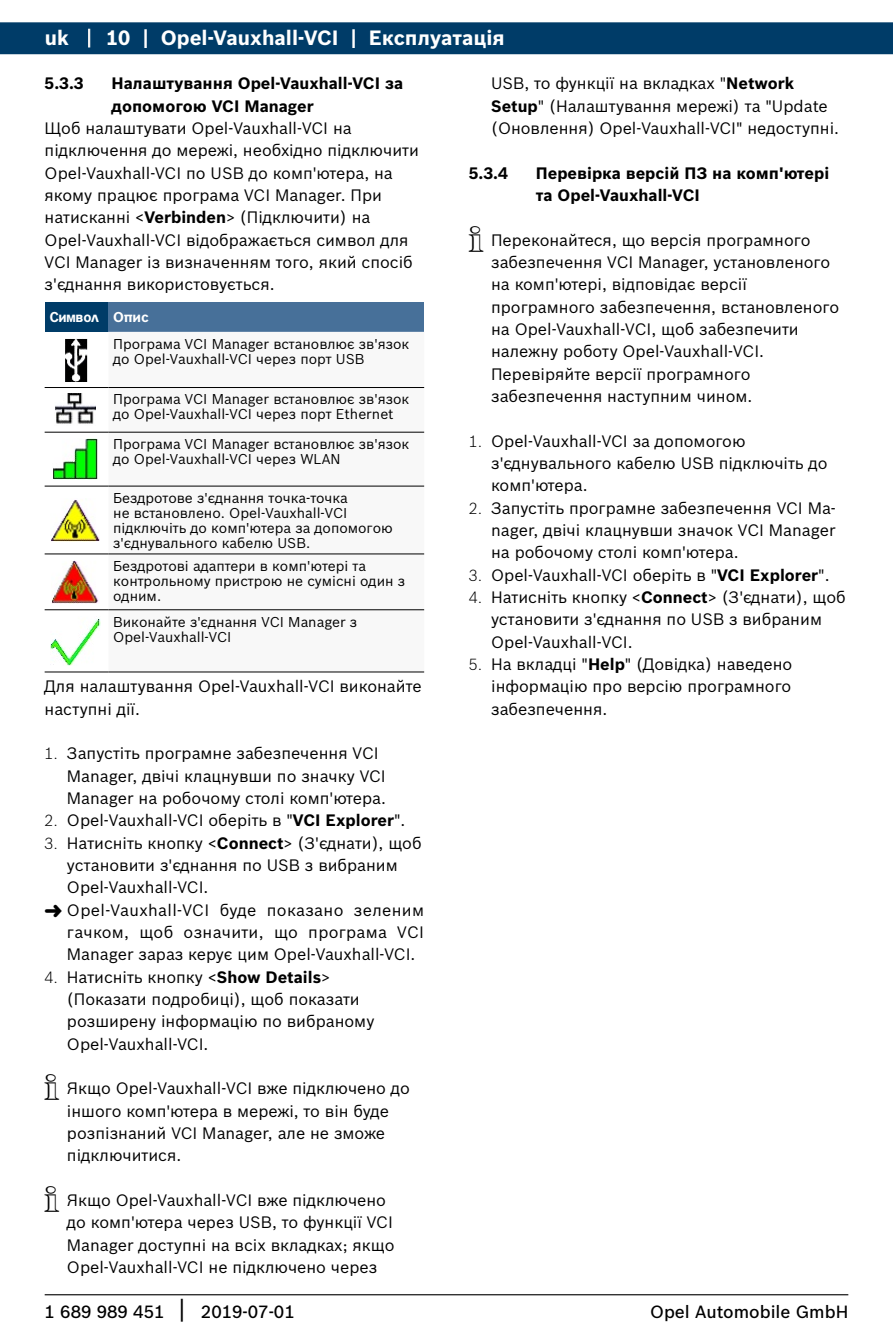
<style>
.page{position:relative;width:893px;height:1340px;background:#fff}
.page>*{position:absolute;margin:0;border:0;box-sizing:border-box;transform-origin:0 0}
.t1{font:700 20.25px "Bosch Sans";color:#fff}
.t2{font:500 17.32px "Bosch Sans";color:#000}
.t3{font:16.2px/22.3px "Bosch Sans";color:#000}
.t4{font:700 16.2px/22.3px "Bosch Sans";color:#000}
.t5{font:16.2px "Bosch Sans";letter-spacing:.02em;color:#000}
.t6{font:13.95px/14.8px "Bosch Sans";color:#000}
.t7{font:700 13.95px "Bosch Office Sans";letter-spacing:-.04em;color:#fff;scale:.96 1}
.s1{font-weight:700}
.s2{font-weight:300;font-size:15.75px}
.s3{font-family:"AA Diagnostics";font-size:18px}
.s4{font-weight:400;font-size:24.75px}
</style>
<div class="page">
<hr style="left:45px;top:1294px;width:803px;height:1px;background:#000">
<div style="left:0;top:22px;width:893px;height:32px;background:#003c68"></div>
<div style="left:45px;top:302px;width:63px;height:30px;background:#003c68"></div>
<div style="left:108px;top:302px;width:316px;height:30px;background:#477099"></div>
<svg style="left:108px;top:388px;width:316px;height:223px"></svg>
<hr style="left:108px;top:387px;width:316px;height:1px;background:#000">
<hr style="left:108px;top:432px;width:316px;height:1px;background:#000">
<hr style="left:108px;top:485px;width:316px;height:1px;background:#000">
<hr style="left:108px;top:553px;width:316px;height:1px;background:#000">
<hr style="left:108px;top:609px;width:316px;height:1px;background:#000">
<hr style="left:108px;top:671px;width:316px;height:1px;background:#000">
<hr style="left:45px;top:387px;width:63px;height:1px;background:#000">
<hr style="left:45px;top:432px;width:63px;height:1px;background:#000">
<hr style="left:45px;top:485px;width:63px;height:1px;background:#000">
<hr style="left:45px;top:553px;width:63px;height:1px;background:#000">
<hr style="left:45px;top:671px;width:63px;height:1px;background:#000">
<hr style="left:45px;top:609px;width:63px;height:1px;background:#000">
<img style="left:65px;top:339px;width:22px;height:42px">
<img style="left:55px;top:394px;width:41px;height:30px">
<img style="left:53px;top:438px;width:45px;height:41px">
<img style="left:51px;top:500px;width:48px;height:41px">
<img style="left:52px;top:560px;width:47px;height:43px">
<img style="left:50px;top:618px;width:51px;height:47px">
<p class="t1" style="left:45px;top:22px;width:26px">uk</p>
<p class="t1" style="left:106px;top:22px;width:400px">10 | Opel-Vauxhall-VCI | Експлуатація</p>
<p class="t4" style="left:45px;top:71px;width:41px">5.3.3</p>
<p class="t4" style="left:112px;top:71px;width:293px">Налаштування Opel-Vauxhall-VCI за допомогою VCI Manager</p>
<p class="t3" style="left:45px;top:116px;width:376px">Щоб налаштувати Opel-Vauxhall-VCI на підключення до мережі, необхідно підключити Opel-Vauxhall-VCI по USB до комп'ютера, на якому працює програма VCI Manager. При натисканні &lt;<span class="s1">Verbinden</span>&gt; (Підключити) на Opel-Vauxhall-VCI відображається символ для VCI Manager із визначенням того, який спосіб з'єднання використовується.</p>
<p class="t7" style="left:49px;top:306px;width:105px">Символ Опис</p>
<p class="t6" style="left:113px;top:335px;width:298px">Програма VCI Manager встановлює зв'язок до Opel-Vauxhall-VCI через порт USB</p>
<p class="t6" style="left:113px;top:391px;width:298px">Програма VCI Manager встановлює зв'язок до Opel-Vauxhall-VCI через порт Ethernet</p>
<p class="t6" style="left:113px;top:435px;width:298px">Програма VCI Manager встановлює зв'язок до Opel-Vauxhall-VCI через WLAN</p>
<p class="t6" style="left:113px;top:489px;width:281px">Бездротове з'єднання точка-точка<br>не встановлено. Opel-Vauxhall-VCI підключіть до комп'ютера за допомогою з'єднувального кабелю USB.</p>
<p class="t6" style="left:113px;top:557px;width:293px">Бездротові адаптери в комп'ютері та контрольному пристрою не сумісні один з одним.</p>
<p class="t6" style="left:113px;top:613px;width:246px">Виконайте з'єднання VCI Manager з<br>Opel-Vauxhall-VCI</p>
<p class="t3" style="left:45px;top:674px;width:378px">Для налаштування Opel-Vauxhall-VCI виконайте наступні дії.</p>
<p class="t3" style="left:67px;top:741px;width:320px;text-indent:-22px"><span class="s2">1.</span> Запустіть програмне забезпечення VCI<br>Manager, двічі клацнувши по значку VCI<br>Manager на робочому столі комп'ютера.</p>
<p class="t3" style="left:45px;top:808px;width:362px"><span class="s2">2.</span> Opel-Vauxhall-VCI оберіть в "<span class="s1">VCI Explorer</span>".</p>
<p class="t3" style="left:45px;top:830px;width:378px"><span class="s2">3.</span> Натисніть кнопку &lt;<span class="s1">Connect</span>&gt; (З'єднати), щоб</p>
<p class="t3" style="left:67px;top:852px;width:332px">установити з'єднання по USB з вибраним</p>
<p class="t3" style="left:67px;top:875px;width:143px">Opel-Vauxhall-VCI.</p>
<p class="t5" style="left:45px;top:897px;width:381px"><span class="s3">"</span> Opel-Vauxhall-VCI буде показано зеленим</p>
<p class="t5" style="left:67px;top:920px;width:358px">гачком, щоб означити, що програма VCI</p>
<p class="t3" style="left:67px;top:942px;width:350px">Manager зараз керує цим Opel-Vauxhall-VCI.</p>
<p class="t3" style="left:67px;top:964px;width:309px;text-indent:-22px"><span class="s2">4.</span> Натисніть кнопку &lt;<span class="s1">Show Details</span>&gt; (Показати подробиці), щоб показати розширену інформацію по вибраному<br>Opel-Vauxhall-VCI.</p>
<p class="t3" style="left:67px;top:1076px;width:345px;text-indent:-22px"><span class="s3">i</span> Якщо Opel-Vauxhall-VCI вже підключено до іншого комп'ютера в мережі, то він буде розпізнаний VCI Manager, але не зможе підключитися.</p>
<p class="t3" style="left:67px;top:1187px;width:329px;text-indent:-22px"><span class="s3">i</span> Якщо Opel-Vauxhall-VCI вже підключено до комп'ютера через USB, то функції VCI Manager доступні на всіх вкладках; якщо Opel-Vauxhall-VCI не підключено через</p>
<p class="t3" style="left:491px;top:71px;width:349px">USB, то функції на вкладках "<span class="s1">Network<br>Setup</span>" (Налаштування мережі) та "Update (Оновлення) Opel-Vauxhall-VCI" недоступні.</p>
<p class="t4" style="left:469px;top:161px;width:41px">5.3.4</p>
<p class="t4" style="left:536px;top:161px;width:295px">Перевірка версій ПЗ на комп'ютері та Opel-Vauxhall-VCI</p>
<p class="t3" style="left:491px;top:227px;width:350px;text-indent:-22px"><span class="s3">i</span> Переконайтеся, що версія програмного забезпечення VCI Manager, установленого на комп'ютері, відповідає версії програмного забезпечення, встановленого на Opel-Vauxhall-VCI, щоб забезпечити належну роботу Opel-Vauxhall-VCI.<br>Перевіряйте версії програмного забезпечення наступним чином.</p>
<p class="t3" style="left:491px;top:428px;width:338px;text-indent:-22px"><span class="s2">1.</span> Opel-Vauxhall-VCI за допомогою з'єднувального кабелю USB підключіть до комп'ютера.</p>
<p class="t3" style="left:491px;top:495px;width:346px;text-align:justify;text-indent:-22px"><span class="s2">2.</span> Запустіть програмне забезпечення VCI Ma&shy;nager, двічі клацнувши значок VCI Manager на робочому столі комп'ютера.</p>
<p class="t3" style="left:469px;top:562px;width:362px"><span class="s2">3.</span> Opel-Vauxhall-VCI оберіть в "<span class="s1">VCI Explorer</span>".</p>
<p class="t3" style="left:491px;top:585px;width:356px;text-indent:-22px"><span class="s2">4.</span> Натисніть кнопку &lt;<span class="s1">Connect</span>&gt; (З'єднати), щоб установити з'єднання по USB з вибраним<br>Opel-Vauxhall-VCI.</p>
<p class="t3" style="left:491px;top:652px;width:303px;text-align:justify;text-indent:-22px"><span class="s2">5.</span> На вкладці "<span class="s1">Help</span>" (Довідка) наведено інформацію про версію програмного забезпечення.</p>
<p class="t2" style="left:45px;top:1298px;width:252px">1 689 989 451 <span class="s4">|</span> 2019-07-01</p>
<p class="t2" style="left:650px;top:1298px;width:200px">Opel Automobile GmbH</p>
</div>
